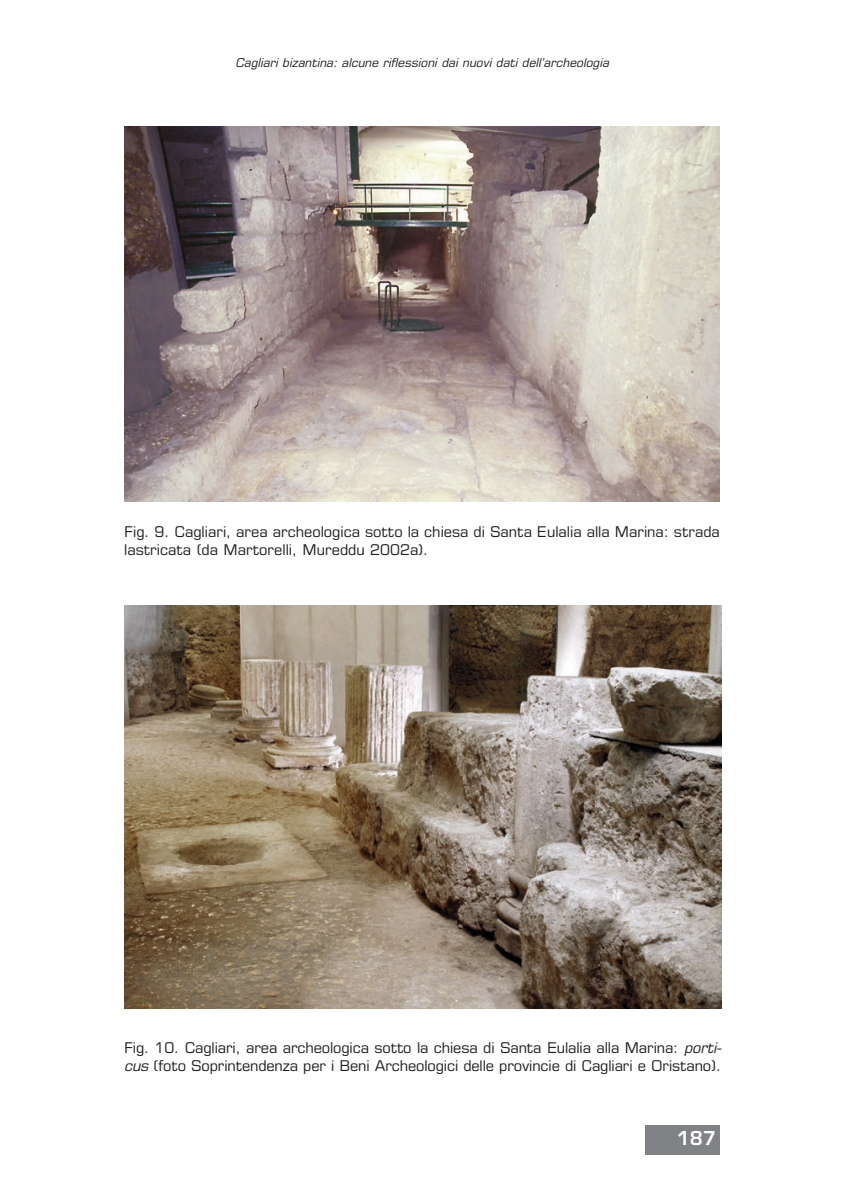
<style>
.page{position:relative;width:844px;height:1191px;background:#fff}
.page>*{position:absolute;margin:0;border:0;box-sizing:border-box;transform-origin:0 0}
.t1{font:700 21px "Eurostile";color:#fff}
.t2{font:14.88px/17.5px "Eurostile LT Pro";letter-spacing:-.005em;color:#231f20}
.t3{font:italic 12.25px "Eurostile LT Pro";color:#231f20}
.s1{font-style:italic}
</style>
<div class="page">
<div style="left:645px;top:1125px;width:74px;height:30px;background:#808285"></div>
<img style="left:124px;top:126px;width:595px;height:375px">
<img style="left:124px;top:606px;width:597px;height:402px">
<p class="t3" style="left:235px;top:58px;width:377px">Cagliari bizantina: alcune riflessioni dai nuovi dati dell’archeologia</p>
<p class="t2" style="left:124px;top:525px;width:597px">Fig. 9. Cagliari, area archeologica sotto la chiesa di Santa Eulalia alla Marina: strada lastricata (da Martorelli, Mureddu 2002a).</p>
<p class="t2" style="left:124px;top:1040px;width:601px">Fig. 10. Cagliari, area archeologica sotto la chiesa di Santa Eulalia alla Marina: <span class="s1">porti&shy;cus</span> (foto Soprintendenza per i Beni Archeologici delle provincie di Cagliari e Oristano).</p>
<h1 class="t1" style="left:676px;top:1125px;width:41px">187</h1>
</div>
